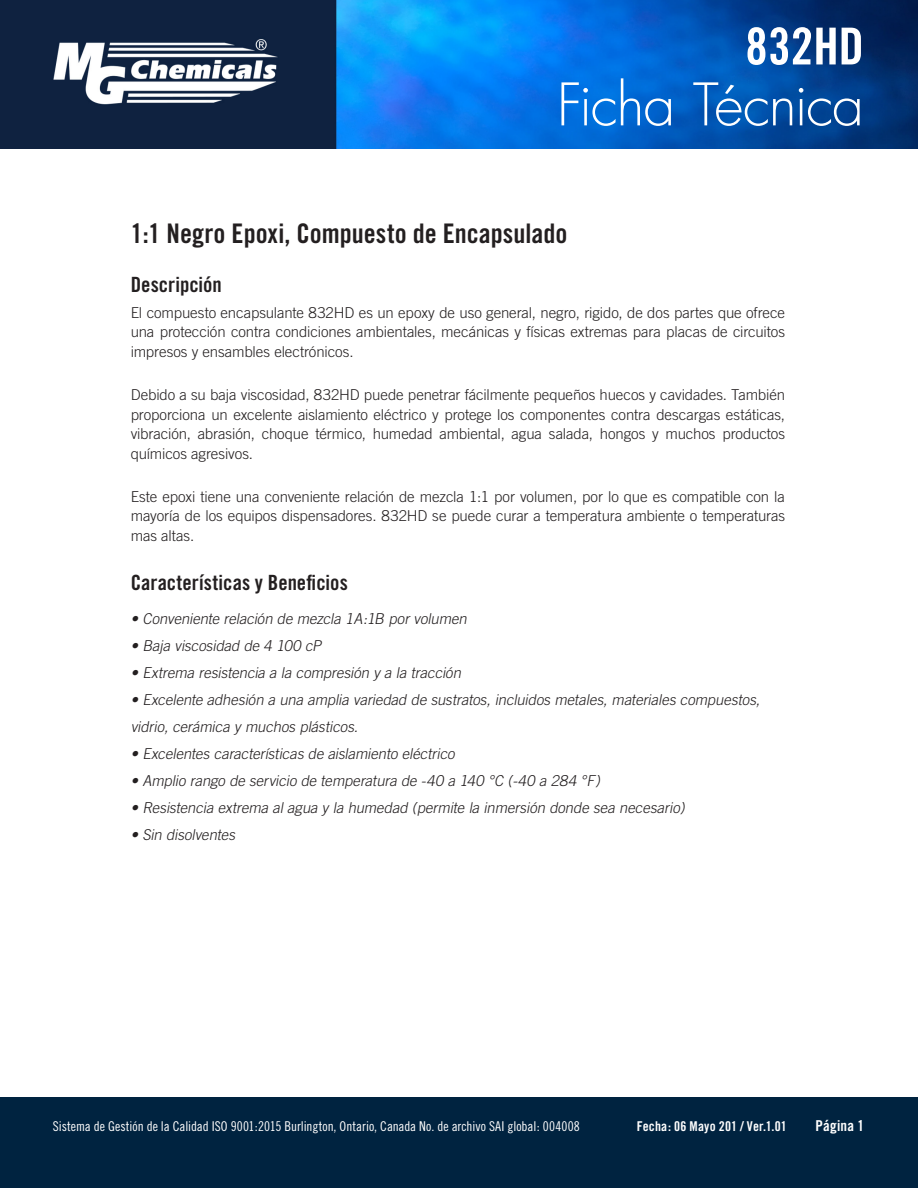
<style>
.page{position:relative;width:918px;height:1188px;background:#fff}
.page>*{position:absolute;margin:0;border:0;box-sizing:border-box;transform-origin:0 0}
.t1{font:300 57px "Futura";letter-spacing:-.025em;color:#fff}
.t2{font:51px "Trade Gothic Bold Cond Twenty";color:#fff}
.Header_Style{font:27px "Trade Gothic Bold Cond Twenty";color:#231f20}
.Subhead_Style{font:21px "Trade Gothic Bold Cond Twenty";color:#231f20}
.Paragraph_Text_Style{font:300 15px/19.5px "Trade Gothic";letter-spacing:-.005em;color:#231f20;text-align:justify}
.Features_Text_Style{font:italic 300 15px/27px "Trade Gothic";color:#231f20}
.t3{font:15px "Trade Gothic Bold Cond Twenty";letter-spacing:.015em;color:#fff}
.t4{font:13.5px "Trade Gothic Cond Eighteen";color:#fff}
.t5{font:13.5px "Trade Gothic Bold Cond Twenty";letter-spacing:.015em;color:#fff}
</style>
<div class="page">
<img style="left:0;top:0;width:918px;height:149px">
<div style="left:0;top:1097px;width:918px;height:91px;background:#002340"></div>
<h2 class="t2" style="left:745px;top:15px;width:120px">832HD</h2>
<h1 class="t1" style="left:557px;top:70px;width:309px">Ficha Técnica</h1>
<p class="Header_Style" style="left:131px;top:217px;width:438px">1:1 Negro Epoxi, Compuesto de Encapsulado</p>
<p class="Subhead_Style" style="left:131px;top:271px;width:93px">Descripción</p>
<p class="Paragraph_Text_Style" style="left:131px;top:303px;width:656px">El compuesto encapsulante 832HD es un epoxy de uso general, negro, rigido, de dos partes que ofrece una protección contra condiciones ambientales, mecánicas y físicas extremas para placas de circuitos impresos y ensambles electrónicos.</p>
<p class="Paragraph_Text_Style" style="left:131px;top:385px;width:656px">Debido a su baja viscosidad, 832HD puede penetrar fácilmente pequeños huecos y cavidades. También proporciona un excelente aislamiento eléctrico y protege los componentes contra descargas estáticas, vibración, abrasión, choque térmico, humedad ambiental, agua salada, hongos y muchos productos químicos agresivos.</p>
<p class="Paragraph_Text_Style" style="left:131px;top:487px;width:656px">Este epoxi tiene una conveniente relación de mezcla 1:1 por volumen, por lo que es compatible con la mayoría de los equipos dispensadores. 832HD se puede curar a temperatura ambiente o temperaturas mas altas.</p>
<p class="Subhead_Style" style="left:131px;top:570px;width:219px">Características y Beneficios</p>
<p class="Features_Text_Style" style="left:131px;top:605px;width:341px">• Conveniente relación de mezcla 1A:1B por volumen</p>
<p class="Features_Text_Style" style="left:131px;top:632px;width:195px">• Baja viscosidad de 4 100 cP</p>
<p class="Features_Text_Style" style="left:131px;top:659px;width:335px">• Extrema resistencia a la compresión y a la tracción</p>
<p class="Features_Text_Style" style="left:131px;top:686px;width:634px">• Excelente adhesión a una amplia variedad de sustratos, incluidos metales, materiales compuestos, vidrio, cerámica y muchos plásticos.</p>
<p class="Features_Text_Style" style="left:131px;top:740px;width:329px">• Excelentes características de aislamiento eléctrico</p>
<p class="Features_Text_Style" style="left:131px;top:767px;width:474px">• Amplio rango de servicio de temperatura de -40 a 140 °C (-40 a 284 °F)</p>
<p class="Features_Text_Style" style="left:131px;top:794px;width:559px">• Resistencia extrema al agua y la humedad (permite la inmersión donde sea necesario)</p>
<p class="Features_Text_Style" style="left:131px;top:821px;width:109px">• Sin disolventes</p>
<p class="t4" style="left:53px;top:1118px;width:528px">Sistema de Gestión de la Calidad ISO 9001:2015 Burlington, Ontario, Canada No. de archivo SAI global: 004008</p>
<p class="t5" style="left:637px;top:1118px;width:152px">Fecha: 06 Mayo 201 / Ver.1.01</p>
<p class="t3" style="left:816px;top:1116px;width:50px">Página 1</p>
</div>
